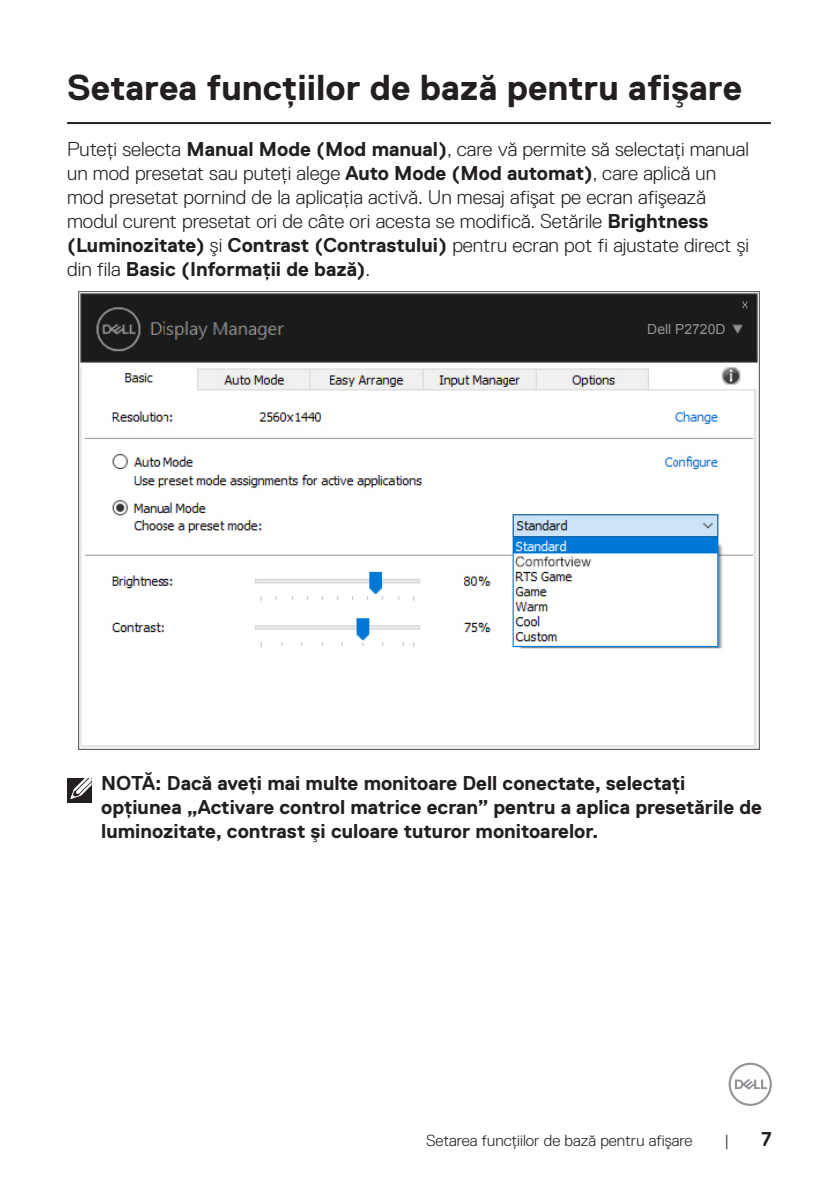
<style>
.page{position:relative;width:840px;height:1191px;background:#fff}
.page>*{position:absolute;margin:0;border:0;box-sizing:border-box;transform-origin:0 0}
.Head_1{font:700 36px "Dell Replica";color:#231f20}
.Paragraph{font:300 20px/24px "Dell Replica";color:#231f20}
.Note{font:700 20px/24px "Dell Replica";color:#231f20}
.t1{font:300 16px "Dell Replica";color:#231f20}
.t2{font:14px "Arial";color:#939393}
.s1{font-weight:700}
</style>
<div class="page">
<svg style="left:728px;top:1062px;width:43px;height:44px"></svg>
<hr style="left:67px;top:122px;width:703px;height:2px;background:#231f20">
<img style="left:78px;top:291px;width:681px;height:458px">
<div style="left:633px;top:318px;width:94px;height:21px;background:#1b1b1b"></div>
<div style="left:67px;top:778px;width:24px;height:24px;background:#231f20"></div>
<svg style="left:70px;top:778px;width:22px;height:22px"></svg>
<p class="Head_1" style="left:67px;top:67px;width:676px">Setarea funcţiilor de bază pentru afişare</p>
<p class="Paragraph" style="left:67px;top:137px;width:683px">Puteţi selecta <span class="s1">Manual Mode (Mod manual)</span>, care vă permite să selectaţi manual un mod presetat sau puteţi alege <span class="s1">Auto Mode (Mod automat)</span>, care aplică un mod presetat pornind de la aplicaţia activă. Un mesaj afişat pe ecran afişează modul curent presetat ori de câte ori acesta se modifică. Setările <span class="s1">Brightness (Luminozitate)</span> şi <span class="s1">Contrast (Contrastului)</span> pentru ecran pot fi ajustate direct şi din fila <span class="s1">Basic (Informaţii de bază)</span>.</p>
<p class="t2" style="left:647px;top:319px;width:80px">Dell P2720D</p>
<p class="Note" style="left:101px;top:771px;width:662px">NOTĂ: Dacă aveţi mai multe monitoare Dell conectate, selectaţi opţiunea „Activare control matrice ecran” pentru a aplica presetările de luminozitate, contrast şi culoare tuturor monitoarelor.</p>
<p class="t1" style="left:426px;top:1131px;width:267px">Setarea funcţiilor de bază pentru afişare</p>
<p class="t1" style="left:724px;top:1131px;width:6px">|</p>
<p class="Note" style="left:760px;top:1126px;width:12px">7</p>
</div>
